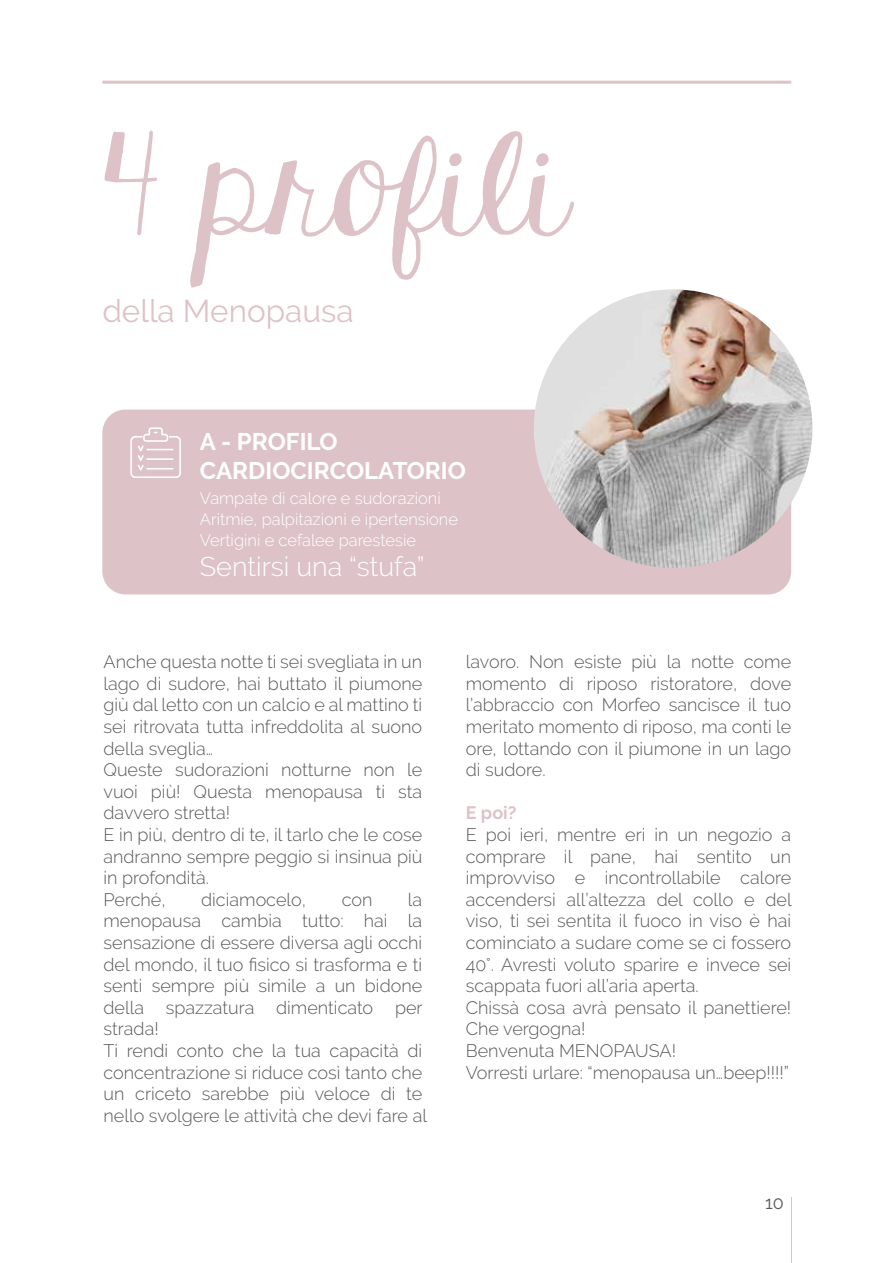
<style>
.page{position:relative;width:893px;height:1263px;background:#fff}
.page>*{position:absolute;margin:0;border:0;box-sizing:border-box;transform-origin:0 0}
.t1{font:159px "KG Hard Candy Solid";color:#ddc3c8}
.t2{font:31.5px "Raleway";color:#ddc3c8}
.t3{font:300 27px "Raleway";color:#fff}
.t4{font:700 24px/28.5px "Raleway";color:#fff}
.t5{font:300 18px/21.6px "Raleway";color:#59585a}
.t6{font:700 18px "Raleway";color:#ddc3c8}
.t7{font:18px "Raleway";color:#59585a}
.t8{font:300 16.5px/21px "Raleway";color:#fff}
</style>
<div class="page">
<div style="left:102px;top:410px;width:689px;height:184px;background:#ddc3c8;border-radius:23px"></div>
<hr style="left:102px;top:81px;width:689px;height:3px;background:#ddc3c8">
<svg style="left:130px;top:427px;width:51px;height:51px"></svg>
<hr style="left:791px;top:1197px;width:1px;height:66px;background:#ddc3c8">
<img style="left:534px;top:289px;width:278px;height:279px;border-radius:139px">
<h1 class="t1" style="left:102px;top:103px;width:469px">4 profili</h1>
<h2 class="t2" style="left:102px;top:292px;width:253px">della Menopausa</h2>
<h3 class="t4" style="left:200px;top:427px;width:267px">A - PROFILO<br>CARDIOCIRCOLATORIO</h3>
<p class="t8" style="left:200px;top:488px;width:260px">Vampate di calore e sudorazioni<br>Aritmie, palpitazioni e ipertensione<br>Vertigini e cefalee parestesie</p>
<h3 class="t3" style="left:200px;top:551px;width:226px">Sentirsi una “stufa”</h3>
<p class="t5" style="left:104px;top:651px;width:320px">Anche questa notte ti sei svegliata in un lago di sudore, hai buttato il piumone giù dal letto con un calcio e al mattino ti sei ritrovata tutta infreddolita al suono della sveglia…<br>Queste sudorazioni notturne non le vuoi più! Questa menopausa ti sta davvero stretta!<br>E in più, dentro di te, il tarlo che le cose andranno sempre peggio si insinua più in profondità.<br>Perché,</p>
<p class="t5" style="left:104px;top:889px;width:325px;text-indent:304px">la menopausa cambia tutto: hai la sensazione di essere diversa agli occhi del mondo, il tuo fisico si trasforma e ti senti sempre più simile a un bidone della spazzatura dimenticato per strada!<br>Ti rendi conto che la tua capacità di concentrazione si riduce così tanto che un criceto sarebbe più veloce di te nello svolgere le attività che devi fare al</p>
<p class="t5" style="left:201px;top:889px;width:106px">diciamocelo,</p>
<p class="t5" style="left:342px;top:889px;width:32px">con</p>
<p class="t5" style="left:466px;top:651px;width:327px;text-align:justify">lavoro. Non esiste più la notte come momento di riposo ristoratore, dove l’abbraccio con Morfeo sancisce il tuo meritato momento di riposo, ma conti le ore, lottando con il piumone in un lago di sudore.</p>
<p class="t6" style="left:466px;top:803px;width:52px">E poi?</p>
<p class="t5" style="left:466px;top:824px;width:327px">E poi ieri, mentre eri in un negozio a comprare il pane, hai sentito un improvviso e incontrollabile calore accendersi all’altezza del collo e del viso, ti sei sentita il fuoco in viso è hai cominciato a sudare come se ci fossero 40°. Avresti voluto sparire e invece sei scappata fuori all’aria aperta.<br>Chissà cosa avrà pensato il panettiere!<br>Che vergogna!<br>Benvenuta MENOPAUSA!<br>Vorresti urlare: “menopausa un…beep!!!!”</p>
<p class="t7" style="left:765px;top:1192px;width:20px">10</p>
</div>
